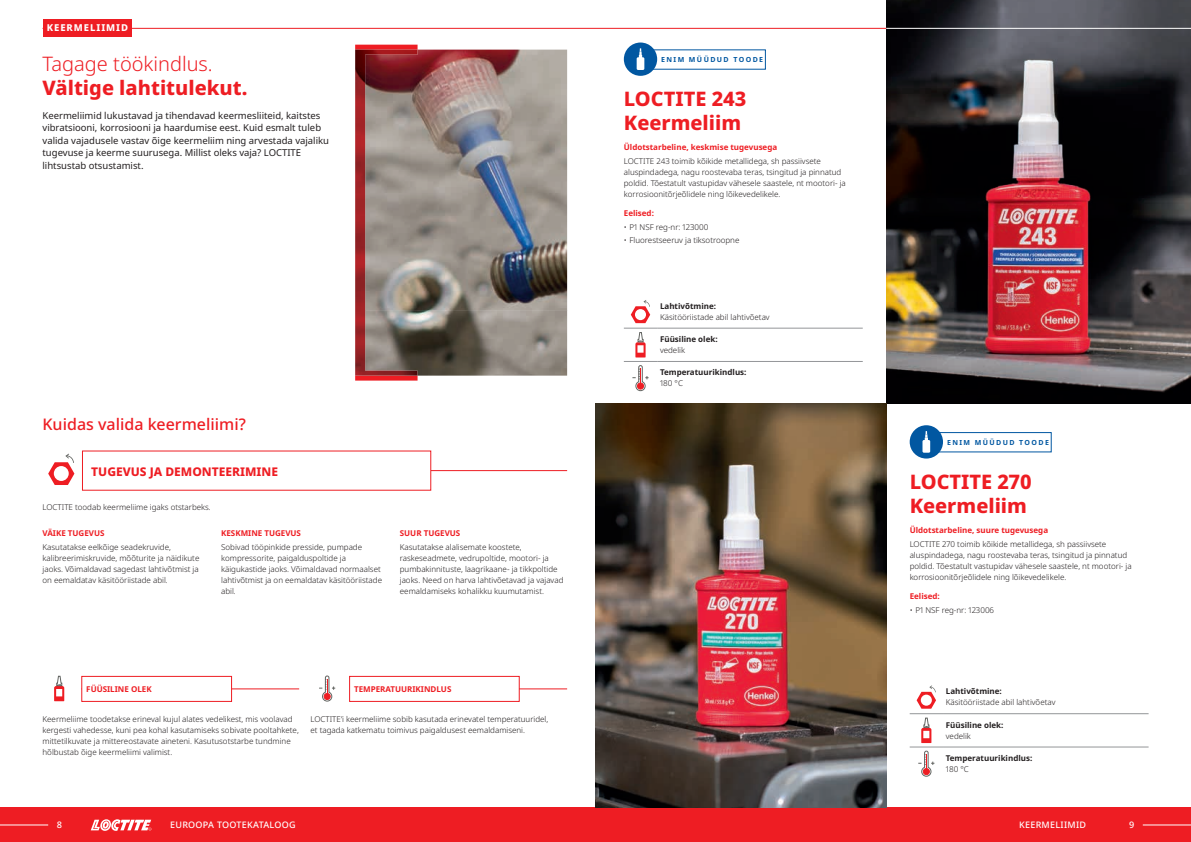
<style>
.page{position:relative;width:1191px;height:842px;background:#fff}
.page>*{position:absolute;margin:0;border:0;box-sizing:border-box;transform-origin:0 0}
.t1{font:800 20px/24px "Noto Sans";color:#ee1d23}
.t2{font:300 20px "Noto Sans";color:#ee1d23}
.t3{font:500 16px "Noto Sans";color:#ee1d23}
.t4{font:800 12px "Noto Sans";color:#ee1d23}
.t5{font:9.5px/12.5px "Noto Sans";color:#231f20}
.t6{font:800 9.5px "Noto Sans";letter-spacing:.1em;color:#fff}
.t7{font:500 9px "Noto Sans";letter-spacing:.03em;color:#fff}
.t8{font:300 8px/11px "Noto Sans";color:#231f20}
.t9{font:700 8px "Noto Sans";color:#ee1d23}
.t10{font:700 8px "Noto Sans";color:#231f20}
.t11{font:700 7px "Noto Sans";letter-spacing:.2em;color:#0157a1}
</style>
<div class="page">
<div style="left:0;top:808px;width:1191px;height:34px;background:#ee1d23"></div>
<hr style="left:0;top:825px;width:48px;height:1px;background:#fff">
<hr style="left:1142px;top:825px;width:49px;height:1px;background:#fff">
<svg style="left:91px;top:819px;width:60px;height:12px"></svg>
<img style="left:417px;top:50px;width:150px;height:326px">
<img style="left:886px;top:0;width:305px;height:404px">
<img style="left:595px;top:404px;width:291px;height:404px">
<div style="left:909px;top:425px;width:34px;height:34px;background:#0157a1;border-radius:50%"></div>
<svg style="left:922px;top:431px;width:8px;height:22px"></svg>
<div style="left:624px;top:43px;width:33px;height:33px;background:#0157a1;border-radius:50%"></div>
<svg style="left:636px;top:48px;width:8px;height:22px"></svg>
<hr style="left:82px;top:470px;width:485px;height:1px;background:#ee1d23">
<hr style="left:81px;top:689px;width:218px;height:1px;background:#ee1d23">
<svg style="left:54px;top:675px;width:10px;height:26px"></svg>
<svg style="left:319px;top:675px;width:16px;height:27px"></svg>
<hr style="left:349px;top:689px;width:218px;height:1px;background:#ee1d23">
<svg style="left:631px;top:300px;width:19px;height:23px"></svg>
<svg style="left:635px;top:332px;width:10px;height:25px"></svg>
<hr style="left:886px;top:28px;width:305px;height:1px;background:#fff">
<hr style="left:43px;top:28px;width:843px;height:1px;background:#ee1d23">
<svg style="left:355px;top:45px;width:62px;height:336px"></svg>
<img style="left:355px;top:50px;width:62px;height:326px">
<svg style="left:48px;top:454px;width:26px;height:31px"></svg>
<svg style="left:632px;top:365px;width:16px;height:27px"></svg>
<svg style="left:916px;top:685px;width:20px;height:24px"></svg>
<svg style="left:921px;top:717px;width:10px;height:26px"></svg>
<svg style="left:918px;top:750px;width:16px;height:27px"></svg>
<hr style="left:624px;top:328px;width:33px;height:1px;background:#939598">
<hr style="left:657px;top:328px;width:205px;height:1px;background:#939598">
<hr style="left:624px;top:361px;width:33px;height:1px;background:#939598">
<hr style="left:657px;top:361px;width:205px;height:1px;background:#939598">
<hr style="left:909px;top:713px;width:34px;height:1px;background:#939598">
<hr style="left:943px;top:713px;width:205px;height:1px;background:#939598">
<hr style="left:909px;top:747px;width:34px;height:1px;background:#939598">
<hr style="left:943px;top:747px;width:205px;height:1px;background:#939598">
<div style="left:82px;top:451px;width:349px;height:39px;background:#fff"></div>
<div style="left:82px;top:676px;width:149px;height:25px;background:#fff"></div>
<div style="left:81px;top:676px;width:151px;height:26px;border:1px solid #ee1d23"></div>
<div style="left:349px;top:676px;width:170px;height:25px;background:#fff"></div>
<div style="left:349px;top:676px;width:170px;height:26px;border:1px solid #ee1d23"></div>
<div style="left:938px;top:432px;width:113px;height:20px;border:1px solid #0157a1"></div>
<div style="left:43px;top:20px;width:88px;height:17px;background:#ee1d23"></div>
<p class="t6" style="left:47px;top:21px;width:83px">KEERMELIIMID</p>
<h1 class="t2" style="left:43px;top:50px;width:172px">Tagage töökindlus.</h1>
<h1 class="t1" style="left:43px;top:76px;width:206px">Vältige lahtitulekut.</h1>
<p class="t5" style="left:43px;top:109px;width:288px">Keermeliimid lukustavad ja tihendavad keermesliiteid, kaitstes vibratsiooni, korrosiooni ja haardumise eest. Kuid esmalt tuleb valida vajadusele vastav õige keermeliim ning arvestada vajaliku tugevuse ja keerme suurusega. Millist oleks vaja? LOCTITE lihtsustab otsustamist.</p>
<h2 class="t3" style="left:43px;top:412px;width:205px">Kuidas valida keermeliimi?</h2>
<h3 class="t4" style="left:91px;top:462px;width:188px">TUGEVUS JA DEMONTEERIMINE</h3>
<p class="t8" style="left:43px;top:502px;width:170px">LOCTITE toodab keermeliime igaks otstarbeks.</p>
<p class="t9" style="left:43px;top:527px;width:63px">VÄIKE TUGEVUS</p>
<p class="t8" style="left:43px;top:541px;width:158px">Kasutatakse eelkõige seadekruvide, kalibreerimiskruvide, mõõturite ja näidikute jaoks. Võimaldavad sagedast lahtivõtmist ja on eemaldatav käsitööriistade abil.</p>
<p class="t9" style="left:221px;top:527px;width:81px">KESKMINE TUGEVUS</p>
<p class="t8" style="left:221px;top:541px;width:162px">Sobivad tööpinkide presside, pumpade kompressorite, paigalduspoltide ja käigukastide jaoks. Võimaldavad normaalset lahtivõtmist ja on eemaldatav käsitööriistade abil.</p>
<p class="t9" style="left:400px;top:527px;width:62px">SUUR TUGEVUS</p>
<p class="t8" style="left:400px;top:541px;width:165px">Kasutatakse alalisemate koostete, raskeseadmete, vedrupoltide, mootori- ja pumbakinnituste, laagrikaane- ja tikkpoltide jaoks. Need on harva lahtivõetavad ja vajavad eemaldamiseks kohalikku kuumutamist.</p>
<p class="t9" style="left:86px;top:684px;width:67px">FÜÜSILINE OLEK</p>
<p class="t9" style="left:354px;top:684px;width:99px">TEMPERATUURIKINDLUS</p>
<p class="t8" style="left:43px;top:713px;width:258px">Keermeliime toodetakse erineval kujul alates vedelikest, mis voolavad kergesti vahedesse, kuni pea kohal kasutamiseks sobivate pooltahkete, mittetilkuvate ja mittereostavate aineteni. Kasutusotstarbe tundmine hõlbustab õige keermeliimi valimist.</p>
<p class="t8" style="left:310px;top:713px;width:239px">LOCTITE’i keermeliime sobib kasutada erinevatel temperatuuridel, et tagada katkematu toimivus paigaldusest eemaldamiseni.</p>
<p class="t11" style="left:661px;top:55px;width:103px">ENIM MÜÜDUD TOODE</p>
<h1 class="t1" style="left:624px;top:87px;width:124px">LOCTITE 243<br>Keermeliim</h1>
<p class="t9" style="left:624px;top:141px;width:155px">Üldotstarbeline, keskmise tugevusega</p>
<p class="t8" style="left:624px;top:156px;width:223px">LOCTITE 243 toimib kõikide metallidega, sh passiivsete aluspindadega, nagu roostevaba teras, tsingitud ja pinnatud poldid. Tõestatult vastupidav vähesele saastele, nt mootori- ja korrosioonitõrjeõlidele ning lõikevedelikele.</p>
<p class="t9" style="left:624px;top:208px;width:32px">Eelised:</p>
<p class="t8" style="left:624px;top:222px;width:86px">• P1 NSF reg-nr: 123000</p>
<p class="t8" style="left:624px;top:234px;width:117px">• Fluorestseeruv ja tiksotroopne</p>
<p class="t10" style="left:660px;top:300px;width:58px">Lahtivõtmine:</p>
<p class="t8" style="left:660px;top:312px;width:111px">Käsitööriistade abil lahtivõetav</p>
<p class="t10" style="left:660px;top:334px;width:59px">Füüsiline olek:</p>
<p class="t8" style="left:660px;top:345px;width:27px">vedelik</p>
<p class="t10" style="left:660px;top:367px;width:88px">Temperatuurikindlus:</p>
<p class="t8" style="left:660px;top:378px;width:25px">180 °C</p>
<p class="t11" style="left:947px;top:437px;width:103px">ENIM MÜÜDUD TOODE</p>
<h1 class="t1" style="left:909px;top:470px;width:124px">LOCTITE 270<br>Keermeliim</h1>
<p class="t9" style="left:909px;top:524px;width:140px">Üldotstarbeline, suure tugevusega</p>
<p class="t8" style="left:909px;top:538px;width:223px">LOCTITE 270 toimib kõikide metallidega, sh passiivsete aluspindadega, nagu roostevaba teras, tsingitud ja pinnatud poldid. Tõestatult vastupidav vähesele saastele, nt mootori- ja korrosioonitõrjeõlidele ning lõikevedelikele.</p>
<p class="t9" style="left:909px;top:590px;width:32px">Eelised:</p>
<p class="t8" style="left:909px;top:605px;width:86px">• P1 NSF reg-nr: 123006</p>
<p class="t10" style="left:945px;top:686px;width:58px">Lahtivõtmine:</p>
<p class="t8" style="left:945px;top:697px;width:111px">Käsitööriistade abil lahtivõetav</p>
<p class="t10" style="left:945px;top:719px;width:59px">Füüsiline olek:</p>
<p class="t8" style="left:945px;top:730px;width:27px">vedelik</p>
<p class="t10" style="left:945px;top:752px;width:88px">Temperatuurikindlus:</p>
<p class="t8" style="left:945px;top:764px;width:25px">180 °C</p>
<p class="t7" style="left:57px;top:819px;width:7px">8</p>
<p class="t7" style="left:1129px;top:819px;width:7px">9</p>
<p class="t7" style="left:170px;top:819px;width:127px">EUROOPA TOOTEKATALOOG</p>
<p class="t7" style="left:1019px;top:819px;width:68px">KEERMELIIMID</p>
</div>
